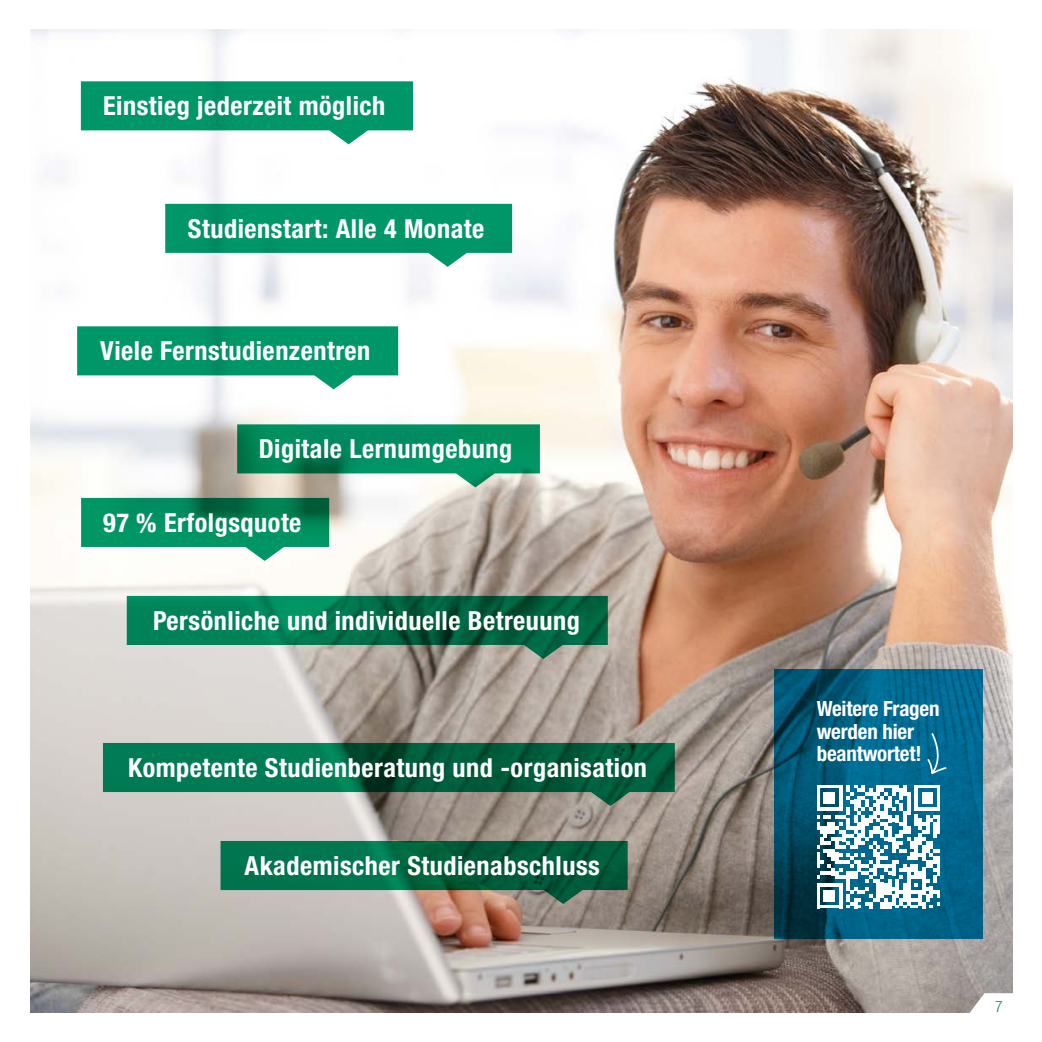
<style>
.page{position:relative;width:1042px;height:1042px;background:#fff}
.page>*{position:absolute;margin:0;border:0;box-sizing:border-box;transform-origin:0 0}
.t1{font:700 condensed 26.25px "Helvetica Neue LT Std";letter-spacing:.02em;color:#fff}
.t2{font:700 condensed 21px/22.8px "Helvetica Neue LT Std";letter-spacing:-.01em;color:#fff}
.t3{font:300 condensed 15.75px "Helvetica Neue LT Std";color:#009768}
</style>
<div class="page">
<img style="left:30px;top:30px;width:983px;height:982px">
<svg style="left:967px;top:993px;width:46px;height:20px"></svg>
<svg style="left:165px;top:204px;width:347px;height:63px"></svg>
<svg style="left:77px;top:326px;width:321px;height:63px"></svg>
<svg style="left:237px;top:424px;width:303px;height:63px"></svg>
<svg style="left:127px;top:596px;width:481px;height:63px"></svg>
<svg style="left:81px;top:498px;width:248px;height:63px"></svg>
<svg style="left:220px;top:841px;width:408px;height:63px"></svg>
<svg style="left:103px;top:743px;width:572px;height:63px"></svg>
<svg style="left:81px;top:81px;width:332px;height:63px"></svg>
<svg style="left:774px;top:669px;width:208px;height:270px"></svg>
<svg style="left:817px;top:732px;width:130px;height:176px"></svg>
<p class="t1" style="left:103px;top:90px;width:284px">Einstieg jederzeit möglich</p>
<p class="t1" style="left:188px;top:213px;width:298px">Studienstart: Alle 4 Monate</p>
<p class="t1" style="left:100px;top:335px;width:272px">Viele Fernstudienzentren</p>
<p class="t1" style="left:259px;top:433px;width:255px">Digitale Lernumgebung</p>
<p class="t1" style="left:103px;top:507px;width:200px">97 % Erfolgsquote</p>
<p class="t1" style="left:153px;top:605px;width:428px">Persönliche und individuelle Betreuung</p>
<p class="t1" style="left:128px;top:752px;width:520px">Kompetente Studienberatung und -organisation</p>
<p class="t1" style="left:244px;top:850px;width:357px">Akademischer Studienabschluss</p>
<p class="t2" style="left:817px;top:696px;width:124px">Weitere Fragen werden hier beantwortet!</p>
<p class="t3" style="left:995px;top:997px;width:9px">7</p>
</div>
